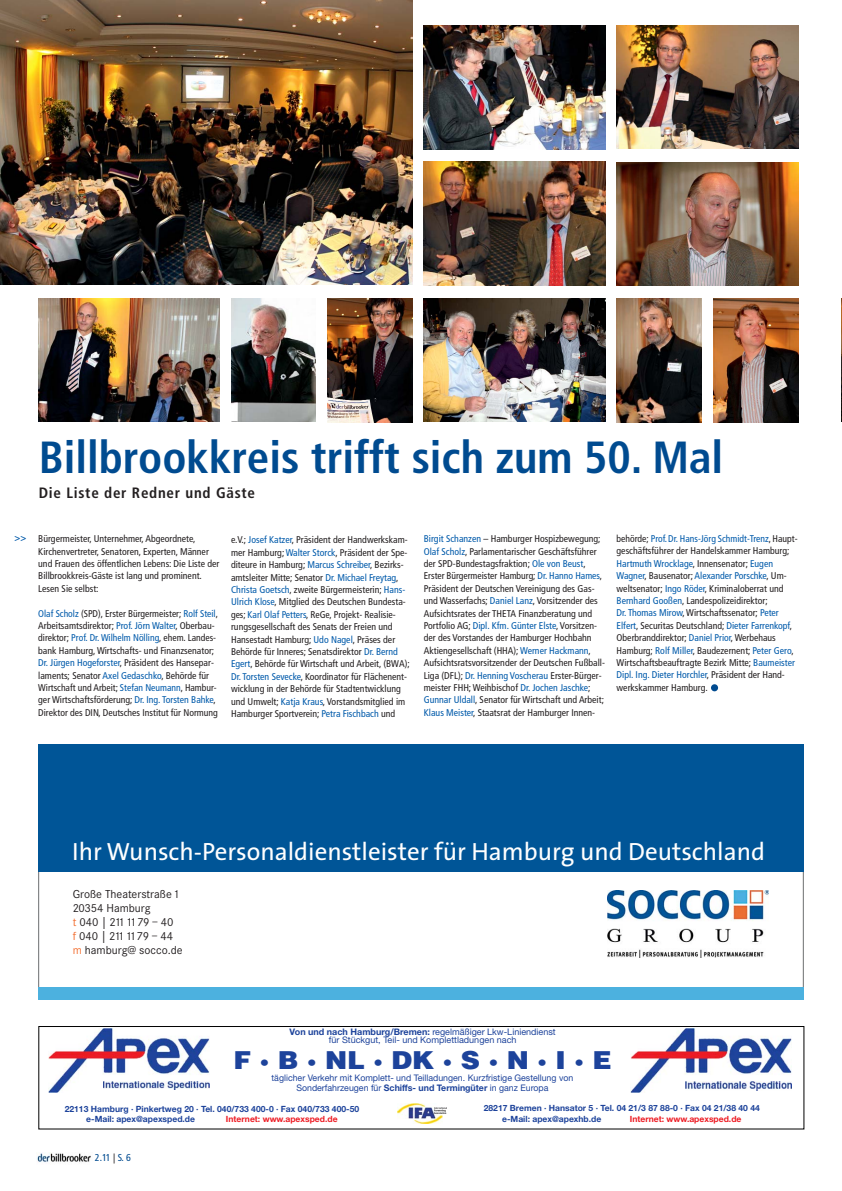
<style>
.page{position:relative;width:842px;height:1191px;background:#fff}
.page>*{position:absolute;margin:0;border:0;box-sizing:border-box;transform-origin:0 0}
.t1{font:700 condensed 45px "Frutiger";color:#004b90}
.t2{font:25px "The Sans";color:#fff}
.t3{font:24.8px "Helvetica Black+TKLQSG";color:#1d439b;scale:1.07 1}
.t4{font:700 condensed 15px "Frutiger";letter-spacing:.05em;color:#231f20}
.t5{font:12px/14px "Corporate S";color:#231f20}
.t6{font:condensed 10px "Frutiger";color:#004b90}
.t7{font:condensed 9.8px/12.4px "Frutiger";color:#231f20}
.t8{font:700 condensed 9.8px "Frutiger";color:#005aaa}
.t9{font:9px/8.9px "Helvetica Neue Roman+EHTUVR";color:#1d439b;text-align:center}
.t10{font:8.6px/10.2px "Helvetica Neue Bold+ZZTYXX";color:#1d439b}
.t11{font:8.6px "Helvetica Neue Bold+ZZTYXX";color:#ed1c24}
.s1{color:#005aaa}
.s2{color:#f36f31}
.s3{font-family:"Helvetica Neue Bold+ZZTYXX"}
.s4{color:#231f20}
</style>
<div class="page">
<img style="left:49px;top:1028px;width:161px;height:64px">
<img style="left:103px;top:1081px;width:106px;height:8px">
<img style="left:631px;top:1028px;width:161px;height:64px">
<img style="left:685px;top:1081px;width:107px;height:9px">
<img style="left:398px;top:1103px;width:45px;height:20px">
<svg style="left:434px;top:1107px;width:13px;height:6px"></svg>
<div style="left:38px;top:1026px;width:766px;height:103px;border:1px solid #000"></div>
<img style="left:37px;top:1152px;width:54px;height:10px">
<img style="left:424px;top:26px;width:181px;height:123px">
<img style="left:38px;top:298px;width:182px;height:123px">
<img style="left:424px;top:162px;width:181px;height:123px">
<img style="left:424px;top:298px;width:181px;height:123px">
<img style="left:617px;top:162px;width:181px;height:124px">
<img style="left:841px;top:298px;width:1px;height:123px">
<img style="left:617px;top:26px;width:181px;height:123px">
<img style="left:231px;top:298px;width:85px;height:123px">
<img style="left:0;top:0;width:412px;height:284px">
<img style="left:328px;top:298px;width:84px;height:124px">
<div style="left:711px;top:684px;width:7px;height:7px;background:#004b90;border-radius:50%"></div>
<img style="left:608px;top:890px;width:160px;height:67px">
<div style="left:38px;top:744px;width:766px;height:128px;background:#005597"></div>
<div style="left:38px;top:987px;width:766px;height:12px;background:#4cb1df"></div>
<img style="left:617px;top:298px;width:85px;height:124px">
<img style="left:713px;top:298px;width:85px;height:124px">
<h1 class="t1" style="left:39px;top:439px;width:686px">Billbrookkreis trifft sich zum 50. Mal</h1>
<h3 class="t4" style="left:39px;top:486px;width:218px">Die Liste der Redner und Gäste</h3>
<p class="t8" style="left:15px;top:533px;width:13px">&gt;&gt;</p>
<p class="t7" style="left:617px;top:533px;width:182px">behörde; <span class="s1">Prof.Dr. Hans-Jörg Schmidt-Trenz</span>, Haupt&shy;geschäftsführer der Handelskammer Hamburg; <span class="s1">Hartmuth Wrocklage</span>, Innensenator; <span class="s1">Eugen Wagner</span>, Bausenator; <span class="s1">Alexander Porschke</span>, Um - weltsenator; <span class="s1">Ingo Röder</span>, Kriminaloberrat und <span class="s1">Bernhard Gooßen</span>, Landespolizeidirektor;<br><span class="s1">Dr. Thomas Mirow</span>, Wirt schaftssenator; <span class="s1">Peter Elfert</span>, Securitas Deutschland; <span class="s1">Dieter Farrenkopf</span>, Ober branddirektor; <span class="s1">Daniel Prior</span>, Werbehaus Hamburg; <span class="s1">Rolf Miller</span>, Baudezernent; <span class="s1">Peter Gero</span>, Wirt schafts beauftragte Bezirk Mitte; <span class="s1">Baumeister Dipl. Ing. Dieter Horchler</span>, Präsident der Hand - werkskammer Hamburg.</p>
<p class="t7" style="left:38px;top:533px;width:183px">Bürgermeister, Unternehmer, Abgeordnete, Kirchenvertreter, Senatoren, Experten, Männer und Frauen des öffentlichen Lebens: Die Liste der Billbrookkreis-Gäste ist lang und prominent.<br>Lesen Sie selbst:</p>
<p class="t7" style="left:38px;top:608px;width:181px"><span class="s1">Olaf Scholz</span> (SPD), Erster Bürgermeister; <span class="s1">Rolf Steil</span>, Arbeitsamtsdirektor; <span class="s1">Prof. Jörn Walter</span>, Oberbau - direktor; <span class="s1">Prof. Dr. Wilhelm Nölling</span>, ehem. Landes&shy;bank Hamburg, Wirtschafts- und Finanzsenator; <span class="s1">Dr. Jürgen Hogeforster</span>, Präsident des Hansepar - la ments; Senator <span class="s1">Axel Gedaschko</span>, Behörde für Wirtschaft und Arbeit; <span class="s1">Stefan Neumann</span>, Ham bur - ger Wirtschaftsförderung; <span class="s1">Dr. Ing. Torsten Bahke</span>, Direktor des DIN, Deutsches Institut für Nor mung</p>
<p class="t7" style="left:424px;top:533px;width:183px"><span class="s1">Birgit Schanzen</span> – Hamburger Hospizbewegung; <span class="s1">Olaf Scholz</span>, Parlamentarischer Geschäftsführer der SPD-Bundestagsfraktion; <span class="s1">Ole von Beust</span>, Erster Bürgermeister Hamburg; <span class="s1">Dr. Hanno Hames</span>, Präsident der Deutschen Vereinigung des Gas&shy;und Wasserfachs; <span class="s1">Daniel Lanz</span>, Vorsitzender des Aufsichtsrates der THETA Finanzberatung und Portfolio AG; <span class="s1">Dipl. Kfm. Günter Elste</span>, Vorsitzen - der des Vorstandes der Hamburger Hochbahn Aktiengesellschaft (HHA); <span class="s1">Werner Hackmann</span>, Aufsichtsratsvorsitzender der Deutschen Fußball-Liga (DFL); <span class="s1">Dr. Henning Voscherau</span> Erster-Bürger - meis ter FHH; Weihbischof <span class="s1">Dr. Jochen Jaschke</span>; <span class="s1">Gunnar Uldall</span>, Senator für Wirtschaft und Arbeit; <span class="s1">Klaus Meister</span>, Staatsrat der Hamburger Innen -</p>
<p class="t7" style="left:231px;top:534px;width:180px">e.V.; <span class="s1">Josef Katzer</span>, Präsident der Hand werks kam - mer Hamburg; <span class="s1">Walter Storck</span>, Präsident der Spe - di teure in Hamburg; <span class="s1">Marcus Schreiber</span>, Bezirks - amtsleiter Mitte; Senator <span class="s1">Dr. Michael Freytag</span>, <span class="s1">Christa Goetsch</span>, zweite Bürgermeisterin; <span class="s1">Hans-Ulrich Klose</span>, Mitglied des Deutschen Bundes ta - ges; <span class="s1">Karl Olaf Petters</span>, ReGe, Pro jekt- Realisie - rungs gesellschaft des Senats der Freien und Hansestadt Hamburg; <span class="s1">Udo Nagel</span>, Präses der Behörde für Inneres; Senatsdirektor <span class="s1">Dr. Bernd Egert</span>, Behörde für Wirtschaft und Arbeit, (BWA); <span class="s1">Dr. Torsten Sevecke</span>, Koordinator für Flächenent - wicklung in der Behörde für Stadtentwicklung und Umwelt; <span class="s1">Katja Kraus</span>, Vorstandsmitglied im Hamburger Sportverein; <span class="s1">Petra Fischbach</span> und</p>
<h2 class="t2" style="left:72px;top:842px;width:694px">Ihr Wunsch-Personaldienstleister für Hamburg und Deutschland</h2>
<p class="t5" style="left:73px;top:888px;width:111px">Große Theaterstraße1<br>20354 Hamburg<br><span class="s2">t</span> 040 | 2111179 – 40<br><span class="s2">f</span> 040 | 2111179 – 44 <span class="s2">m</span> hamburg@ socco.de</p>
<p class="t9" style="left:290px;top:1027px;width:268px"><span class="s3">Von und nach Hamburg/Bremen:</span> regelmäßiger Lkw-Liniendienst für Stückgut, Teil- und Komplettladungen nach</p>
<h3 class="t3" style="left:233px;top:1043px;width:355px">F·B·NL·DK·S·N·I·E</h3>
<p class="t9" style="left:272px;top:1074px;width:303px;line-height:9.2px">täglicher Verkehr mit Komplett- und Teilladungen. Kurzfristige Gestellung von<br>Sonderfahrzeugen für <span class="s3">Schiffs- und Termingüter</span> in ganz Europa</p>
<p class="t10" style="left:86px;top:1104px;width:274px;text-indent:-22px">22113 Hamburg · Pinkertweg 20 · Tel. 040/733 400-0 · Fax 040/733 400-50 e-Mail: apex@apexsped.de</p>
<p class="t11" style="left:226px;top:1115px;width:113px">Internet: www.apexsped.de</p>
<p class="t6" style="left:95px;top:1153px;width:37px">2.11 <span class="s4">|</span> S. 6</p>
<p class="t10" style="left:502px;top:1103px;width:259px;text-indent:-18px">28217 Bremen · Hansator 5 · Tel. 04 21/3 87 88-0 · Fax 04 21/38 40 44 e-Mail: apex@apexhb.de</p>
<p class="t11" style="left:630px;top:1114px;width:113px">Internet: www.apexsped.de</p>
</div>
